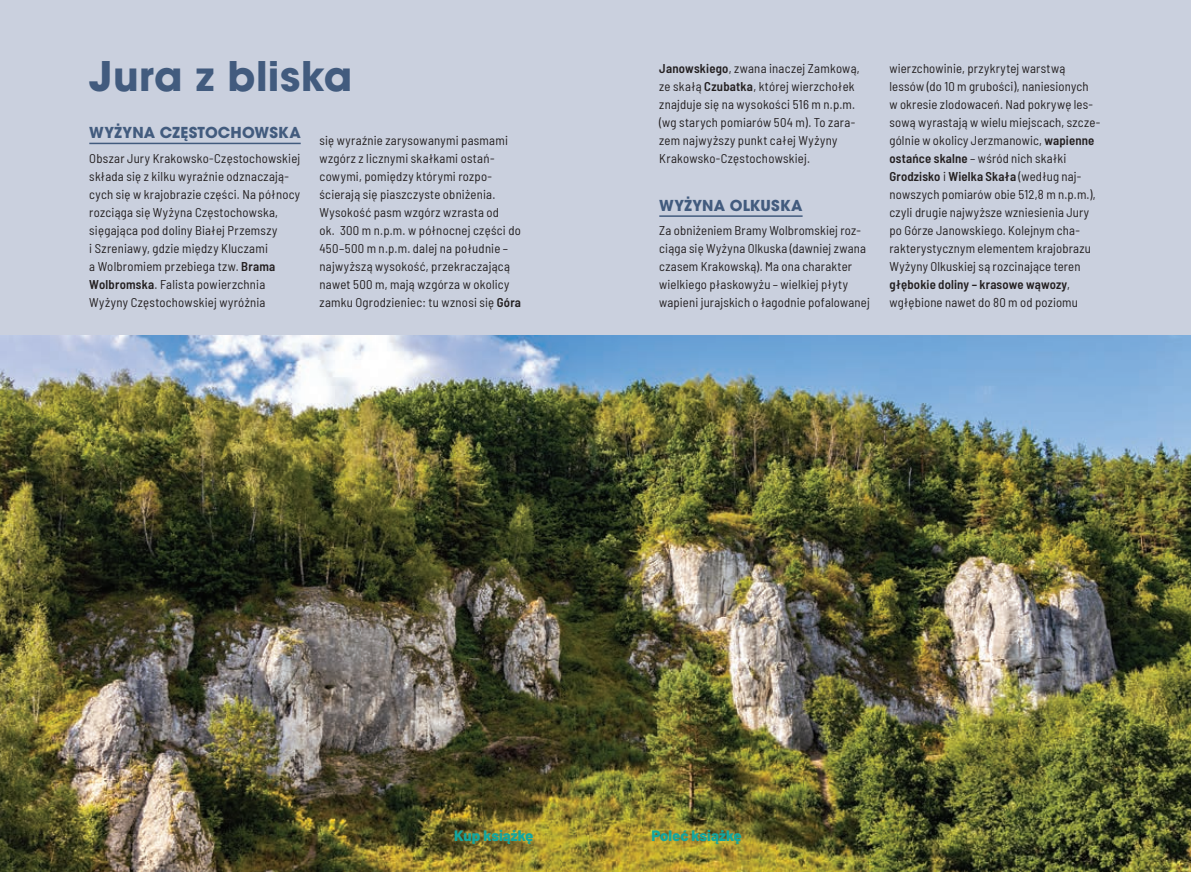
<style>
.page{position:relative;width:1191px;height:872px;background:#cad0de}
.page>*{position:absolute;margin:0;border:0;box-sizing:border-box;transform-origin:0 0}
.t1{font:700 40.5px "ITC Avant Garde Pro";letter-spacing:.01em;color:#425b7e}
.t2{font:700 15px "ITC Avant Garde Pro";letter-spacing:.015em;color:#425b7e}
.t3{font:800 15px "Barlow";color:#13a69e}
.t4{font:semi-condensed 12.75px/18px "Barlow";letter-spacing:.015em;color:#231f20}
.s1{font-weight:600}
</style>
<div class="page">
<hr style="left:89px;top:143px;width:212px;height:1px;background:#425b7e">
<hr style="left:659px;top:215px;width:143px;height:2px;background:#425b7e">
<img style="left:0;top:336px;width:1191px;height:536px">
<h1 class="t1" style="left:89px;top:49px;width:264px">Jura z bliska</h1>
<p class="t2" style="left:89px;top:123px;width:213px">WYŻYNA CZĘSTOCHOWSKA</p>
<p class="t4" style="left:89px;top:149px;width:212px">Obszar Jury Krakowsko-Częstochowskiej składa się z kilku wyraźnie odznaczają&shy;cych się w krajobrazie części. Na północy rozciąga się Wyżyna Częstochowska, sięgająca pod doliny Białej Przemszy<br>i Szreniawy, gdzie między Kluczami<br>a Wolbromiem przebiega tzw. <span class="s1">Brama Wolbromska</span>. Falista powierzchnia Wyżyny Częstochowskiej wyróżnia</p>
<p class="t4" style="left:319px;top:131px;width:203px">się wyraźnie zarysowanymi pasmami wzgórz z licznymi skałkami ostań&shy;cowymi, pomiędzy którymi rozpo&shy;ścierają się piaszczyste obniżenia.<br>Wysokość pasm wzgórz wzrasta od<br>ok. 300 m n.p.m. w północnej części do 450–500 m n.p.m. dalej na południe – najwyższą wysokość, przekraczającą nawet 500 m, mają wzgórza w okolicy zamku Ogrodzieniec: tu wznosi się <span class="s1">Góra</span></p>
<p class="t4" style="left:659px;top:59px;width:202px"><span class="s1">Janowskiego</span>, zwana inaczej Zamkową, ze skałą <span class="s1">Czubatka</span>, której wierzchołek znajduje się na wysokości 516 m n.p.m. (wg starych pomiarów 504 m). To zara&shy;zem najwyższy punkt całej Wyżyny Krakowsko-Częstochowskiej.</p>
<p class="t2" style="left:659px;top:195px;width:145px">WYŻYNA OLKUSKA</p>
<p class="t4" style="left:659px;top:221px;width:212px">Za obniżeniem Bramy Wolbromskiej roz&shy;ciąga się Wyżyna Olkuska (dawniej zwana czasem Krakowską). Ma ona charakter wielkiego płaskowyżu – wielkiej płyty wapieni jurajskich o łagodnie pofalowanej</p>
<p class="t4" style="left:889px;top:59px;width:212px">wierzchowinie, przykrytej warstwą lessów (do 10 m grubości), naniesionych<br>w okresie zlodowaceń. Nad pokrywę les&shy;sową wyrastają w wielu miejscach, szcze&shy;gólnie w okolicy Jerzmanowic, <span class="s1">wapienne ostańce skalne</span> – wśród nich skałki <span class="s1">Grodzisko</span> i <span class="s1">Wielka Skała</span> (według naj&shy;nowszych pomiarów obie 512,8 m n.p.m.), czyli drugie najwyższe wzniesienia Jury po Górze Janowskiego. Kolejnym cha&shy;rakterystycznym elementem krajobrazu Wyżyny Olkuskiej są rozcinające teren <span class="s1">głębokie doliny – krasowe wąwozy</span>, wgłębione nawet do 80 m od poziomu</p>
<p class="t3" style="left:454px;top:824px;width:81px">Kup książkę</p>
<p class="t3" style="left:651px;top:824px;width:91px">Poleć książkę</p>
</div>
